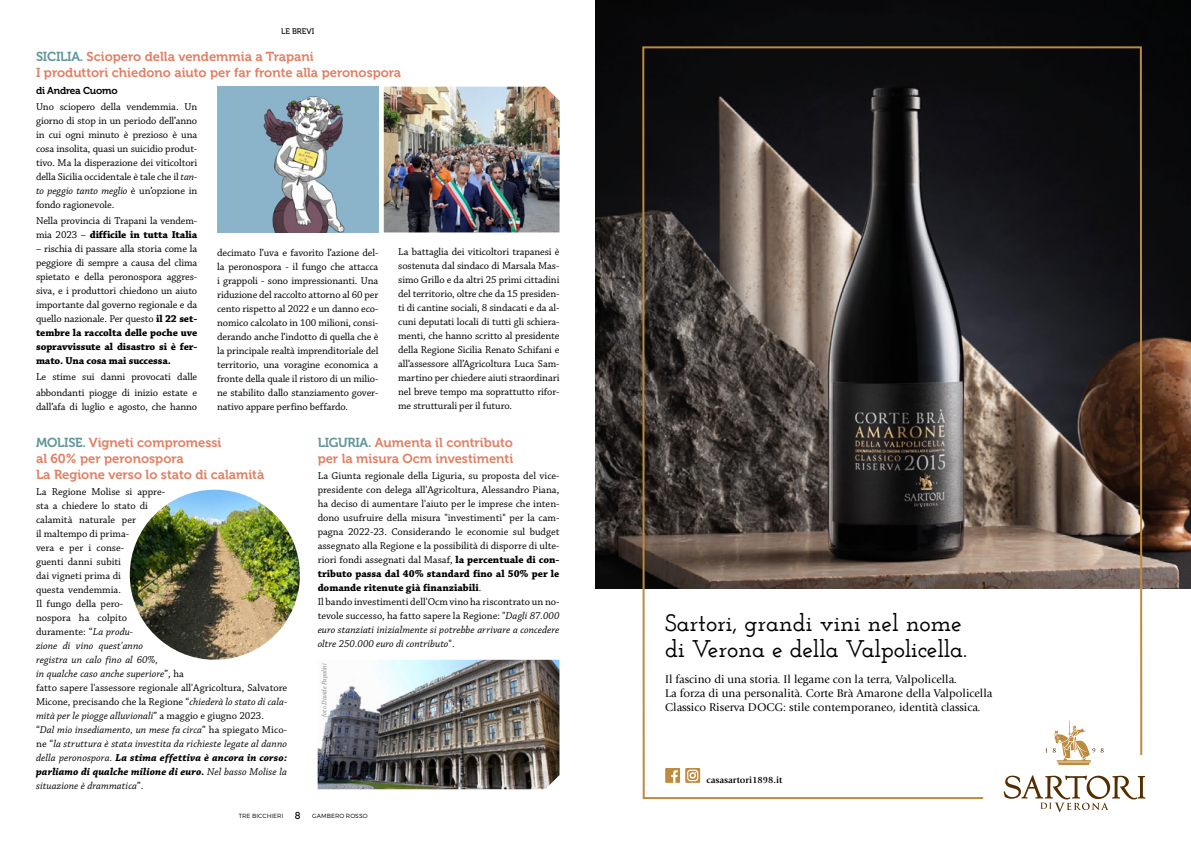
<style>
.page{position:relative;width:1191px;height:842px;background:#fff}
.page>*{position:absolute;margin:0;border:0;box-sizing:border-box;transform-origin:0 0}
.t1{font:600 24px/26px "Josefin Slab";color:#000}
.t2{font:13px/16px "Museo 700";color:#e17f63}
.t3{font:11.7px/14px "Giovanni Std";color:#000}
.t4{font:10.5px/14px "Chaparral Pro";color:#000;text-align:justify}
.t5{font:10px "Museo 700";letter-spacing:-.02em;color:#000}
.t6{font:700 9.6px "Giovanni Std";color:#000}
.t7{font:8px "Museo 500";color:#000}
.t8{font:italic 7px "Chaparral Pro";letter-spacing:-.01em;color:#878787}
.t9{font:300 6px "Montserrat";letter-spacing:.01em;color:#000}
.s1{color:#61959b}
.s2{font-style:italic}
.s3{font-weight:700}
.s4{font-weight:700;font-style:italic}
.s5{font-family:"Museo 500";font-weight:400;font-size:10px}
</style>
<div class="page">
<img style="left:384px;top:87px;width:175px;height:145px">
<img style="left:217px;top:87px;width:161px;height:145px">
<img style="left:130px;top:490px;width:170px;height:170px;border-radius:85px">
<img style="left:318px;top:660px;width:241px;height:129px">
<img style="left:595px;top:0;width:596px;height:589px">
<svg style="left:641px;top:45px;width:502px;height:755px"></svg>
<svg style="left:1003px;top:720px;width:142px;height:92px"></svg>
<p class="t7" style="left:281px;top:27px;width:34px">LE BREVI</p>
<p class="t2" style="left:36px;top:48px;width:366px"><span class="s1">SICILIA.</span> Sciopero della vendemmia a Trapani<br>I produttori chiedono aiuto per far fronte alla peronospora</p>
<p class="t5" style="left:36px;top:85px;width:83px">di Andrea Cuomo</p>
<p class="t4" style="left:36px;top:100px;width:163px">Uno sciopero della vendemmia. Un giorno di stop in un periodo dell’anno in cui ogni minuto è prezioso è una cosa insolita, quasi un suicidio produt&shy;tivo. Ma la disperazione dei viticoltori della Sicilia occidentale è tale che il <span class="s2">tan&shy;to peggio tanto meglio</span> è un’opzione in fondo ragionevole.</p>
<p class="t4" style="left:36px;top:214px;width:163px">Nella provincia di Trapani la vendem&shy;mia 2023 – <span class="s3">difficile in tutta Italia</span></p>
<p class="t4" style="left:36px;top:242px;width:163px">– rischia di passare alla storia come la peggiore di sempre a causa del clima spietato e della peronospora aggres&shy;siva, e i produttori chiedono un aiuto importante dal governo regionale e da quello nazionale. Per questo <span class="s3">il 22 set&shy;tembre la raccolta delle poche uve sopravvissute al disastro si è fer&shy;mato. Una cosa mai successa.</span></p>
<p class="t4" style="left:36px;top:369px;width:163px;line-height:16px">Le stime sui danni provocati dalle abbondanti piogge di inizio estate e</p>
<p class="t4" style="left:36px;top:400px;width:163px">dall’afa di luglio e agosto, che hanno</p>
<p class="t2" style="left:36px;top:435px;width:230px"><span class="s1">MOLISE.</span> Vigneti compromessi<br>al 60% per peronospora<br>La Regione verso lo stato di calamità</p>
<p class="t4" style="left:36px;top:485px;width:253px;text-align:left">La Regione Molise si appre-<br>sta a chiedere lo stato di<br>calamità naturale per<br>il maltempo di prima-<br>vera e per i conse-<br>guenti danni subiti<br>dai vigneti prima di<br>questa vendemmia.<br>Il fungo della pero-<br>nospora ha colpito<br>duramente: “<span class="s2">La produ-<br>zione di vino quest'anno<br>registra un calo fino al 60%,<br>in qualche caso anche superiore</span>”, ha<br>fatto sapere l'assessore regionale all'Agricoltura, Salvatore Micone, precisando che la Regione “<span class="s2">chiederà lo stato di cala&shy;mità per le piogge alluvionali</span>” a maggio e giugno 2023.<br>“<span class="s2">Dal mio insediamento, un mese fa circa</span>” ha spiegato Mico&shy;ne “<span class="s2">la struttura è stata investita da richieste legate al danno della peronospora.</span> <span class="s4">La stima effettiva è ancora in corso: parliamo di qualche milione di euro.</span> <span class="s2">Nel basso Molise la situazione è drammatica</span>”.</p>
<p class="t4" style="left:217px;top:246px;width:163px">decimato l’uva e favorito l’azione del&shy;la peronospora - il fungo che attacca i grappoli - sono impressionanti. Una riduzione del raccolto attorno al 60 per cento rispetto al 2022 e un danno eco&shy;nomico calcolato in 100 milioni, consi&shy;derando anche l’indotto di quella che è la principale realtà imprenditoriale del territorio, una voragine economica a fronte della quale il ristoro di un milio&shy;ne stabilito dallo stanziamento gover&shy;nativo appare perfino beffardo.</p>
<p class="t4" style="left:398px;top:246px;width:163px">La battaglia dei viticoltori trapanesi è sostenuta dal sindaco di Marsala Mas&shy;simo Grillo e da altri 25 primi cittadini del territorio, oltre che da 15 presiden&shy;ti di cantine sociali, 8 sindacati e da al&shy;cuni deputati locali di tutti gli schiera&shy;menti, che hanno scritto al presidente della Regione Sicilia Renato Schifani e all’assessore all’Agricoltura Luca Sam&shy;martino per chiedere aiuti straordinari nel breve tempo ma soprattutto rifor&shy;me strutturali per il futuro.</p>
<p class="t2" style="left:318px;top:435px;width:197px"><span class="s1">LIGURIA.</span> Aumenta il contributo per la misura Ocm investimenti</p>
<p class="t4" style="left:318px;top:469px;width:243px;text-align:left">La Giunta regionale della Liguria, su proposta del vice&shy;presidente con delega all'Agricoltura, Alessandro Piana, ha deciso di aumentare l'aiuto per le imprese che inten&shy;dono usufruire della misura "investimenti" per la cam&shy;pagna 2022-23. Considerando le economie sul budget assegnato alla Regione e la possibilità di disporre di ulte&shy;riori fondi assegnati dal Masaf, <span class="s3">la percentuale di con&shy;tributo passa dal 40% standard fino al 50% per le domande ritenute già finanziabili</span>.<br>Il bando investimenti dell'Ocm vino ha riscontrato un no&shy;tevole successo, ha fatto sapere la Regione: "<span class="s2">Dagli 87.000 euro stanziati inizialmente si potrebbe arrivare a concedere oltre 250.000 euro di contributo</span>".</p>
<p class="t8" style="left:320px;top:717px;width:55px;rotate:-90deg">foto Davide Papalini</p>
<p class="t9" style="left:239px;top:812px;width:130px">TRE BICCHIERI <span class="s5">8</span> GAMBERO ROSSO</p>
<h1 class="t1" style="left:665px;top:610px;width:303px">Sartori, grandi vini nel nome di Verona e della Valpolicella.</h1>
<p class="t3" style="left:665px;top:672px;width:329px">Il fascino di una storia. Il legame con la terra, Valpolicella.<br>La forza di una personalità. Corte Brà Amarone della Valpolicella<br>Classico Riserva DOCG: stile contemporaneo, identità classica.</p>
<p class="t6" style="left:706px;top:774px;width:77px">casasartori1898.it</p>
</div>
